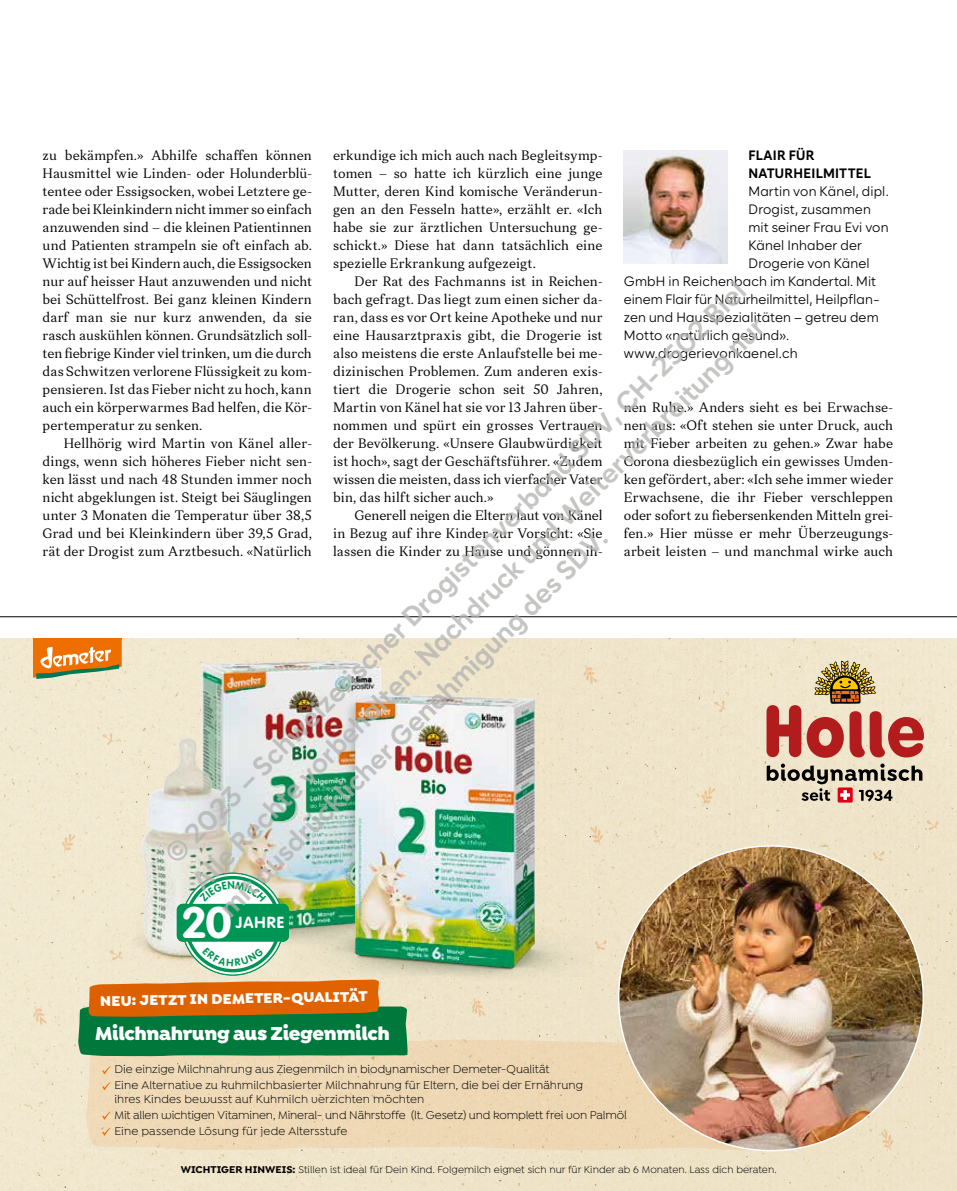
<style>
.page{position:relative;width:957px;height:1191px;background:#fff}
.page>*{position:absolute;margin:0;border:0;box-sizing:border-box;transform-origin:0 0}
.t1{font:700 43.5px "VAG Rounded LT Pro";color:#fff;scale:1.05 1}
.t2{font:700 27px/38.2px "Zabal";color:rgb(178 178 176/.75)}
.t3{font:900 19.95px "Isidora Sans Alt";letter-spacing:-.02em;color:#fff}
.t4{font:700 15.9px "VAG Rounded LT Pro";letter-spacing:.07em;color:#fff}
.t5{font:900 15px "Isidora Sans Alt";color:#fff}
.t6{font:14.25px/18px "Leyendo";letter-spacing:.005em;color:#000;text-align:justify}
.t7{font:13.5px "Zabal";letter-spacing:.01em;color:#000}
.t8{font:700 13.5px/18px "Zabal";letter-spacing:.02em;color:#000}
.t9{font:12px/15.9px "Isidora Sans Alt";letter-spacing:.005em;color:#000}
.t10{font:10.5px "Isidora Sans Alt";letter-spacing:.005em;color:#000}
.s1{font-weight:700}
</style>
<div class="page">
<img style="left:624px;top:151px;width:103px;height:112px">
<hr style="left:0;top:616px;width:957px;height:1px;background:#000">
<div style="left:0;top:638px;width:957px;height:553px;background:#efe5cb"></div>
<svg style="left:582px;top:665px;width:15px;height:19px"></svg>
<svg style="left:593px;top:826px;width:11px;height:19px"></svg>
<svg style="left:701px;top:786px;width:14px;height:19px"></svg>
<svg style="left:471px;top:998px;width:15px;height:19px"></svg>
<svg style="left:714px;top:700px;width:12px;height:12px"></svg>
<svg style="left:926px;top:819px;width:12px;height:11px"></svg>
<svg style="left:872px;top:850px;width:13px;height:11px"></svg>
<svg style="left:595px;top:939px;width:12px;height:11px"></svg>
<div style="left:86px;top:1038px;width:708px;height:112px;background:#eed8b5"></div>
<svg style="left:102px;top:1066px;width:9px;height:8px"></svg>
<svg style="left:102px;top:1082px;width:9px;height:8px"></svg>
<svg style="left:102px;top:1111px;width:9px;height:8px"></svg>
<svg style="left:102px;top:1127px;width:9px;height:8px"></svg>
<img style="left:618px;top:846px;width:305px;height:304px;border-radius:152px">
<svg style="left:33px;top:640px;width:89px;height:39px;background:#da9449"></svg>
<hr style="left:33px;top:638px;width:89px;height:2px;background:#ef6e00">
<img style="left:135px;top:638px;width:311px;height:69px">
<img style="left:289px;top:702px;width:304px;height:284px">
<img style="left:355px;top:694px;width:180px;height:273px">
<img style="left:97px;top:707px;width:299px;height:272px">
<svg style="left:78px;top:979px;width:330px;height:77px;background:#178249"></svg>
<img style="left:89px;top:979px;width:290px;height:37px">
<div style="left:837px;top:787px;width:15px;height:15px;background:#dd0014"></div>
<svg style="left:766px;top:660px;width:158px;height:141px;background:#cba38d"></svg>
<svg style="left:182px;top:873px;width:102px;height:102px"></svg>
<svg style="left:186px;top:877px;width:93px;height:93px"></svg>
<div style="left:184px;top:876px;width:97px;height:96px;border:3px solid #009555;border-radius:50%"></div>
<div style="left:177px;top:903px;width:112px;height:38px;background:#009555;border-radius:6px"></div>
<svg style="left:61px;top:833px;width:15px;height:19px"></svg>
<svg style="left:102px;top:733px;width:12px;height:12px"></svg>
<svg style="left:32px;top:1006px;width:15px;height:19px"></svg>
<svg style="left:109px;top:949px;width:13px;height:11px"></svg>
<svg style="left:880px;top:1131px;width:14px;height:19px"></svg>
<svg style="left:199px;top:881px;width:68px;height:21px"></svg>
<svg style="left:202px;top:947px;width:62px;height:19px"></svg>
<p class="t8" style="left:748px;top:146px;width:124px">FLAIR FÜR<br>NATURHEILMITTEL</p>
<p class="t7" style="left:748px;top:183px;width:142px">Martin von Känel, dipl.</p>
<p class="t7" style="left:748px;top:201px;width:124px">Drogist, zusammen</p>
<p class="t7" style="left:748px;top:219px;width:142px">mit seiner Frau Evi von</p>
<p class="t7" style="left:748px;top:237px;width:115px">Känel Inhaber der</p>
<p class="t7" style="left:748px;top:255px;width:123px">Drogerie von Känel</p>
<p class="t7" style="left:624px;top:273px;width:254px">GmbH in Reichenbach im Kandertal. Mit</p>
<p class="t7" style="left:624px;top:291px;width:257px">einem Flair für Naturheilmittel, Heilpflan-</p>
<p class="t7" style="left:624px;top:309px;width:256px">zen und Hausspezialitäten – getreu dem</p>
<p class="t7" style="left:624px;top:327px;width:167px">Motto «natürlich gesund».</p>
<p class="t7" style="left:624px;top:345px;width:175px">www.drogerievonkaenel.ch</p>
<p class="t6" style="left:333px;top:145px;width:271px">erkundige ich mich auch nach Begleitsymp&shy;tomen – so hatte ich kürzlich eine junge Mutter, deren Kind komische Veränderun&shy;gen an den Fesseln hatte», erzählt er. «Ich habe sie zur ärztlichen Untersuchung ge&shy;schickt.» Diese hat dann tatsächlich eine spezielle Erkrankung aufgezeigt.</p>
<p class="t6" style="left:333px;top:271px;width:271px;text-indent:21px">Der Rat des Fachmanns ist in Reichen&shy;bach gefragt. Das liegt zum einen sicher da&shy;ran, dass es vor Ort keine Apotheke und nur eine Hausarztpraxis gibt, die Drogerie ist also meistens die erste Anlaufstelle bei me&shy;dizinischen Problemen. Zum anderen exis&shy;tiert die Drogerie schon seit 50 Jahren, Martin von Känel hat sie vor 13 Jahren über&shy;nommen und spürt ein grosses Vertrauen der Bevölkerung. «Unsere Glaubwürdigkeit ist hoch», sagt der Geschäftsführer. «Zudem wissen die meisten, dass ich vierfacher Vater bin, das hilft sicher auch.»</p>
<p class="t6" style="left:333px;top:505px;width:271px;text-indent:21px">Generell neigen die Eltern laut von Känel in Bezug auf ihre Kinder zur Vorsicht: «Sie lassen die Kinder zu Hause und gönnen ih-</p>
<p class="t6" style="left:43px;top:145px;width:271px">zu bekämpfen.» Abhilfe schaffen können Hausmittel wie Linden- oder Holunderblü&shy;tentee oder Essigsocken, wobei Letztere ge&shy;rade bei Kleinkindern nicht immer so einfach anzuwenden sind – die kleinen Patientinnen und Patienten strampeln sie oft einfach ab.<br>Wichtig ist bei Kindern auch, die Essigsocken nur auf heisser Haut anzuwenden und nicht bei Schüttelfrost. Bei ganz kleinen Kindern darf man sie nur kurz anwenden, da sie rasch auskühlen können. Grundsätzlich soll&shy;ten fiebrige Kinder viel trinken, um die durch das Schwitzen verlorene Flüssigkeit zu kom&shy;pensieren. Ist das Fieber nicht zu hoch, kann auch ein körperwarmes Bad helfen, die Kör&shy;pertemperatur zu senken.</p>
<p class="t6" style="left:43px;top:433px;width:271px;text-indent:21px">Hellhörig wird Martin von Känel aller&shy;dings, wenn sich höheres Fieber nicht sen&shy;ken lässt und nach 48 Stunden immer noch nicht abgeklungen ist. Steigt bei Säuglingen unter 3 Monaten die Temperatur über 38,5<br>Grad und bei Kleinkindern über 39,5 Grad, rät der Drogist zum Arztbesuch. «Natürlich</p>
<h2 class="t2" style="left:156px;top:844px;width:810px;rotate:-45deg">© 2023 – Schweizerischer Drogistenverband SDV, CH-2502 Biel<br>Alle Rechte vorbehalten. Nachdruck und Weiterverbreitung nur mit ausdrücklicher Genehmigung des SDV.</h2>
<p class="t6" style="left:624px;top:397px;width:271px">nen Ruhe.» Anders sieht es bei Erwachse&shy;nen aus: «Oft stehen sie unter Druck, auch mit Fieber arbeiten zu gehen.» Zwar habe Corona diesbezüglich ein gewisses Umden&shy;ken gefördert, aber: «Ich sehe immer wieder Erwachsene, die ihr Fieber verschleppen oder sofort zu fiebersenkenden Mitteln grei&shy;fen.» Hier müsse er mehr Überzeugungs&shy;arbeit leisten – und manchmal wirke auch</p>
<h1 class="t1" style="left:181px;top:895px;width:50px">20</h1>
<p class="t4" style="left:236px;top:912px;width:50px">JAHRE</p>
<p class="t5" style="left:100px;top:991px;width:269px;rotate:-1deg">NEU: JETZT IN DEMETER-QUALITÄT</p>
<h3 class="t3" style="left:95px;top:1020px;width:296px">Milchnahrung aus Ziegenmilch</h3>
<p class="t9" style="left:114px;top:1061px;width:470px">Die einzige Milchnahrung aus Ziegenmilch in biodynamischer Demeter-Qualität<br>Eine Alternative zu kuhmilchbasierter Milchnahrung für Eltern, die bei der Ernährung</p>
<p class="t9" style="left:114px;top:1091px;width:514px">ihres Kindes bewusst auf Kuhmilch verzichten möchten<br>Mit allen wichtigen Vitaminen, Mineral- und Nährstoffe (lt. Gesetz) und komplett frei von Palmöl<br>Eine passende Lösung für jede Altersstufe</p>
<p class="t10" style="left:181px;top:1163px;width:597px"><span class="s1">WICHTIGER HINWEIS:</span> Stillen ist ideal für Dein Kind. Folgemilch eignet sich nur für Kinder ab 6 Monaten. Lass dich beraten.</p>
</div>
